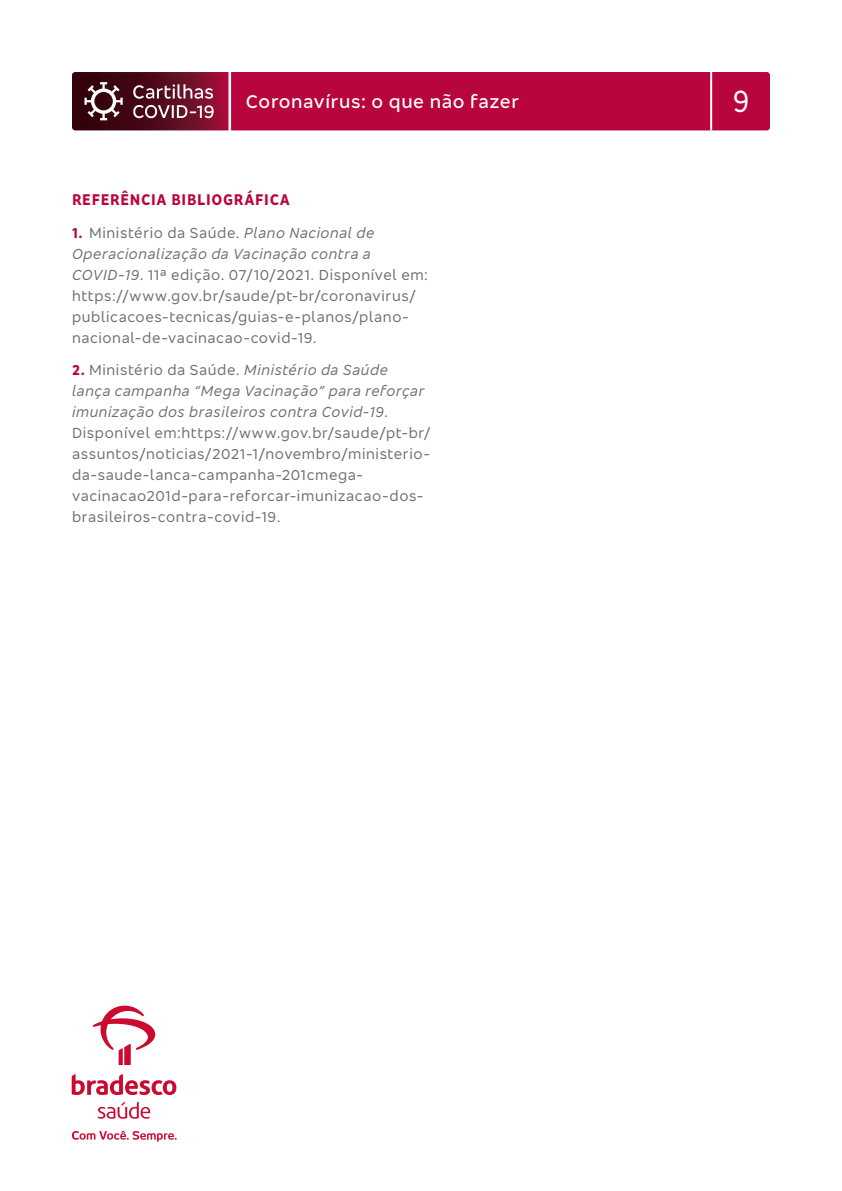
<style>
.page{position:relative;width:842px;height:1191px;background:#fff}
.page>*{position:absolute;margin:0;border:0;box-sizing:border-box;transform-origin:0 0}
.t1{font:condensed 32px "Bradesco Sans";color:#fff}
.t2{font:500 19px "Bradesco Sans";letter-spacing:.03em;color:#fff}
.t3{font:700 condensed 16px "Bradesco Sans";letter-spacing:.045em;color:#b9053d}
.t4{font:15px/21px "Bradesco Sans";letter-spacing:.04em;color:#6c6d70}
.t5{font:italic 15px/21px "Bradesco Sans";letter-spacing:.04em;color:#6c6d70}
.s1{font-weight:700;font-stretch:condensed;color:#b9053d}
.s2{font-style:italic}
.s3{font-weight:700;font-style:normal;font-stretch:condensed;color:#b9053d}
.s4{font-style:normal}
</style>
<div class="page">
<svg style="left:93px;top:1005px;width:62px;height:60px"></svg>
<svg style="left:72px;top:1074px;width:104px;height:21px"></svg>
<svg style="left:98px;top:1101px;width:52px;height:17px"></svg>
<svg style="left:72px;top:1130px;width:105px;height:11px"></svg>
<svg style="left:72px;top:72px;width:698px;height:58px;background:#a80e3d"></svg>
<p class="t2" style="left:246px;top:89px;width:275px">Coronavírus: o que não fazer</p>
<h1 class="t1" style="left:733px;top:81px;width:18px">9</h1>
<p class="t3" style="left:72px;top:189px;width:220px">REFERÊNCIA BIBLIOGRÁFICA</p>
<p class="t4" style="left:72px;top:221px;width:357px"><span class="s1">1.</span> Ministério da Saúde. <span class="s2">Plano Nacional de Operacionalização da Vacinação contra a COVID-19</span>. 11ª edição. 07/10/2021. Disponível em: https://www.gov.br/saude/pt-br/coronavirus/ publicacoes-tecnicas/guias-e-planos/plano&shy;nacional-de-vacinacao-covid-19.</p>
<p class="t5" style="left:72px;top:359px;width:354px"><span class="s3">2.</span> <span class="s4">Ministério da Saúde.</span> Ministério da Saúde lança campanha “Mega Vacinação” para reforçar imunização dos brasileiros contra Covid-19.</p>
<p class="t4" style="left:72px;top:422px;width:360px">Disponível em:https://www.gov.br/saude/pt-br/ assuntos/noticias/2021-1/novembro/ministerio&shy;da-saude-lanca-campanha-201cmega&shy;vacinacao201d-para-reforcar-imunizacao-dos&shy;brasileiros-contra-covid-19.</p>
</div>
